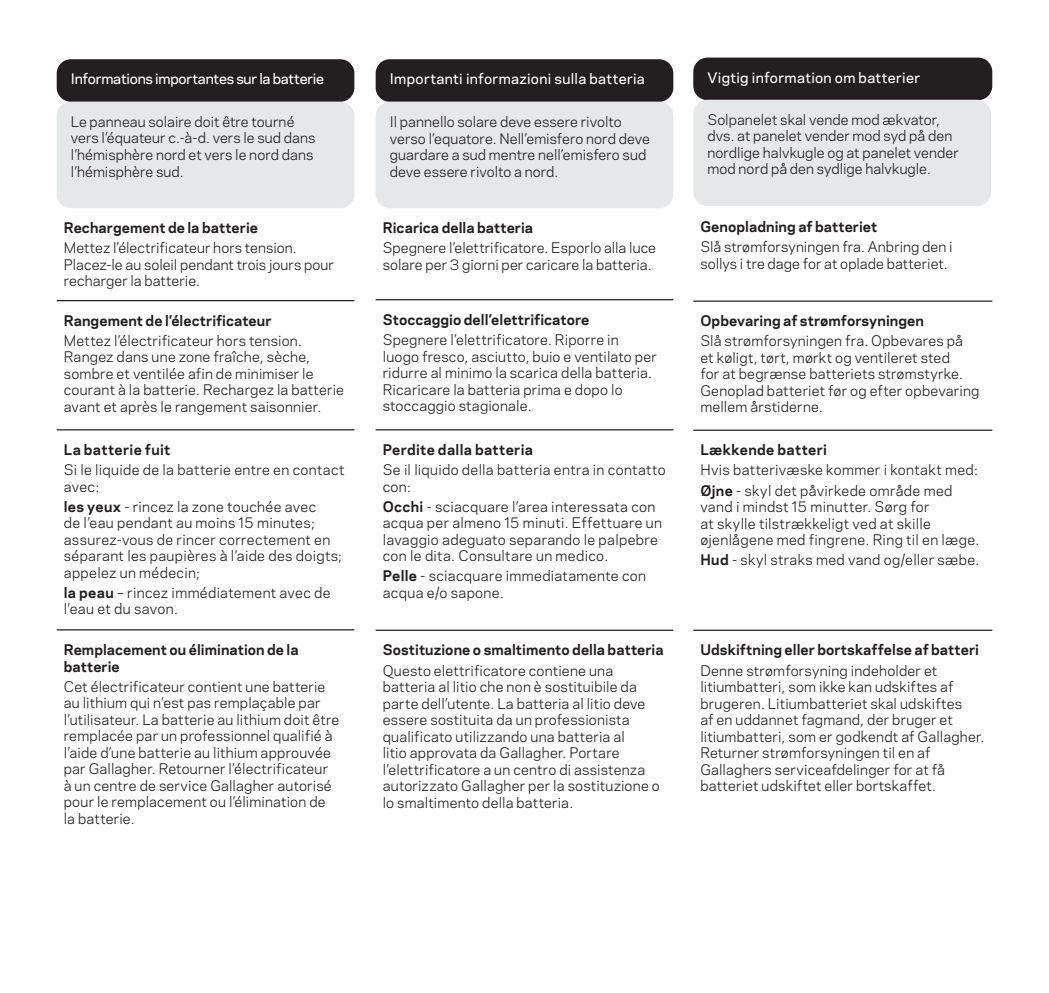
<style>
.page{position:relative;width:1049px;height:993px;background:#fff}
.page>*{position:absolute;margin:0;border:0;box-sizing:border-box;transform-origin:0 0}
.Table_body_text{font:13.75px/16.5px "Galaxie Polaris";letter-spacing:.015em;color:#231f20}
.Table_body_text-2{font:700 13.75px/16.5px "Galaxie Polaris";letter-spacing:.005em;color:#231f20}
.Table_body_text-3{font:500 13.75px "Galaxie Polaris";letter-spacing:.02em;color:#fff}
.Table_body_text-4{font:700 13.75px "Galaxie Polaris";letter-spacing:.025em;color:#231f20}
.Table_body_text-5{font:500 13.75px "Galaxie Polaris";letter-spacing:-.015em;color:#fff}
.s1{font-weight:700}
</style>
<div class="page">
<hr style="left:57px;top:300px;width:297px;height:1px;background:#231f20">
<hr style="left:57px;top:429px;width:297px;height:1px;background:#231f20">
<hr style="left:57px;top:629px;width:297px;height:1px;background:#231f20">
<div style="left:57px;top:59px;width:297px;height:43px;background:#231f20;border-radius:14px"></div>
<div style="left:57px;top:102px;width:297px;height:106px;background:#e6e7e9;border-radius:14px"></div>
<hr style="left:376px;top:299px;width:297px;height:1px;background:#231f20">
<hr style="left:376px;top:429px;width:297px;height:1px;background:#231f20">
<hr style="left:376px;top:629px;width:297px;height:1px;background:#231f20">
<div style="left:376px;top:59px;width:297px;height:43px;background:#231f20;border-radius:14px"></div>
<div style="left:376px;top:102px;width:297px;height:106px;background:#e6e7e9;border-radius:14px"></div>
<hr style="left:693px;top:300px;width:299px;height:2px;background:#231f20">
<hr style="left:693px;top:429px;width:299px;height:1px;background:#231f20">
<hr style="left:693px;top:629px;width:299px;height:1px;background:#231f20">
<div style="left:693px;top:58px;width:299px;height:42px;background:#231f20;border-radius:14px"></div>
<div style="left:693px;top:100px;width:298px;height:106px;background:#e6e7e9;border-radius:14px"></div>
<p class="Table_body_text-5" style="left:71px;top:69px;width:255px">Informations importantes sur la batterie</p>
<p class="Table_body_text" style="left:71px;top:113px;width:246px">Le panneau solaire doit être tourné vers l’équateur c.-à-d. vers le sud dans l’hémisphère nord et vers le nord dans l’hémisphère sud.</p>
<p class="Table_body_text-2" style="left:64px;top:219px;width:196px">Rechargement de la batterie</p>
<p class="Table_body_text" style="left:64px;top:239px;width:272px">Mettez l’électrificateur hors tension.<br>Placez-le au soleil pendant trois jours pour recharger la batterie.</p>
<p class="Table_body_text-2" style="left:64px;top:311px;width:209px">Rangement de l’électrificateur</p>
<p class="Table_body_text" style="left:64px;top:331px;width:282px">Mettez l’électrificateur hors tension.<br>Rangez dans une zone fraîche, sèche, sombre et ventilée afin de minimiser le courant à la batterie. Rechargez la batterie avant et après le rangement saisonnier.</p>
<p class="Table_body_text-4" style="left:64px;top:439px;width:108px">La batterie fuit</p>
<p class="Table_body_text" style="left:64px;top:460px;width:282px">Si le liquide de la batterie entre en contact avec:</p>
<p class="Table_body_text" style="left:64px;top:497px;width:280px"><span class="s1">les yeux</span> - rincez la zone touchée avec<br>de l’eau pendant au moins 15 minutes; assurez-vous de rincer correctement en séparant les paupières à l’aide des doigts; appelez un médecin;</p>
<p class="Table_body_text" style="left:64px;top:583px;width:268px"><span class="s1">la peau</span> – rincez immédiatement avec de l’eau et du savon.</p>
<p class="Table_body_text-2" style="left:64px;top:640px;width:236px">Remplacement ou élimination de la batterie</p>
<p class="Table_body_text" style="left:64px;top:677px;width:277px">Cet électrificateur contient une batterie au lithium qui n’est pas remplaçable par l’utilisateur. La batterie au lithium doit être remplacée par un professionnel qualifié à l’aide d’une batterie au lithium approuvée par Gallagher. Retourner l’électrificateur à un centre de service Gallagher autorisé pour le remplacement ou l’élimination de la batterie.</p>
<p class="Table_body_text-3" style="left:390px;top:69px;width:257px">Importanti informazioni sulla batteria</p>
<p class="Table_body_text" style="left:390px;top:113px;width:262px">Il pannello solare deve essere rivolto verso l’equatore. Nell’emisfero nord deve guardare a sud mentre nell’emisfero sud deve essere rivolto a nord.</p>
<p class="Table_body_text-2" style="left:383px;top:219px;width:152px">Ricarica della batteria</p>
<p class="Table_body_text" style="left:383px;top:239px;width:275px">Spegnere l’elettrificatore. Esporlo alla luce solare per 3 giorni per caricare la batteria.</p>
<p class="Table_body_text-2" style="left:383px;top:310px;width:208px">Stoccaggio dell’elettrificatore</p>
<p class="Table_body_text" style="left:383px;top:330px;width:276px">Spegnere l’elettrificatore. Riporre in luogo fresco, asciutto, buio e ventilato per ridurre al minimo la scarica della batteria.<br>Ricaricare la batteria prima e dopo lo stoccaggio stagionale.</p>
<p class="Table_body_text-4" style="left:383px;top:439px;width:152px">Perdite dalla batteria</p>
<p class="Table_body_text" style="left:383px;top:460px;width:284px">Se il liquido della batteria entra in contatto con:</p>
<p class="Table_body_text" style="left:383px;top:497px;width:281px"><span class="s1">Occhi</span> - sciacquare l’area interessata con acqua per almeno 15 minuti. Effettuare un lavaggio adeguato separando le palpebre con le dita. Consultare un medico.</p>
<p class="Table_body_text" style="left:383px;top:566px;width:265px"><span class="s1">Pelle</span> - sciacquare immediatamente con acqua e/o sapone.</p>
<p class="Table_body_text-2" style="left:383px;top:640px;width:282px">Sostituzione o smaltimento della batteria</p>
<p class="Table_body_text" style="left:383px;top:661px;width:279px">Questo elettrificatore contiene una batteria al litio che non è sostituibile da parte dell’utente. La batteria al litio deve essere sostituita da un professionista qualificato utilizzando una batteria al<br>litio approvata da Gallagher. Portare l’elettrificatore a un centro di assistenza autorizzato Gallagher per la sostituzione o lo smaltimento della batteria.</p>
<p class="Table_body_text-3" style="left:707px;top:67px;width:214px">Vigtig information om batterier</p>
<p class="Table_body_text" style="left:707px;top:111px;width:253px">Solpanelet skal vende mod ækvator, dvs. at panelet vender mod syd på den nordlige halvkugle og at panelet vender mod nord på den sydlige halvkugle.</p>
<p class="Table_body_text-2" style="left:700px;top:218px;width:178px">Genopladning af batteriet</p>
<p class="Table_body_text" style="left:700px;top:238px;width:254px">Slå strømforsyningen fra. Anbring den i sollys i tre dage for at oplade batteriet.</p>
<p class="Table_body_text-2" style="left:700px;top:312px;width:225px">Opbevaring af strømforsyningen</p>
<p class="Table_body_text" style="left:700px;top:332px;width:281px">Slå strømforsyningen fra. Opbevares på et køligt, tørt, mørkt og ventileret sted<br>for at begrænse batteriets strømstyrke.<br>Genoplad batteriet før og efter opbevaring mellem årstiderne.</p>
<p class="Table_body_text-4" style="left:700px;top:439px;width:128px">Lækkende batteri</p>
<p class="Table_body_text" style="left:700px;top:461px;width:279px">Hvis batterivæske kommer i kontakt med:</p>
<p class="Table_body_text" style="left:700px;top:481px;width:280px"><span class="s1">Øjne</span> - skyl det påvirkede område med vand i mindst 15 minutter. Sørg for<br>at skylle tilstrækkeligt ved at skille øjenlågene med fingrene. Ring til en læge.</p>
<p class="Table_body_text" style="left:700px;top:550px;width:280px"><span class="s1">Hud</span> - skyl straks med vand og/eller sæbe.</p>
<p class="Table_body_text-2" style="left:700px;top:640px;width:280px">Udskiftning eller bortskaffelse af batteri</p>
<p class="Table_body_text" style="left:700px;top:661px;width:286px">Denne strømforsyning indeholder et litiumbatteri, som ikke kan udskiftes af brugeren. Litiumbatteriet skal udskiftes<br>af en uddannet fagmand, der bruger et litiumbatteri, som er godkendt af Gallagher.<br>Returner strømforsyningen til en af Gallaghers serviceafdelinger for at få batteriet udskiftet eller bortskaffet.</p>
</div>
